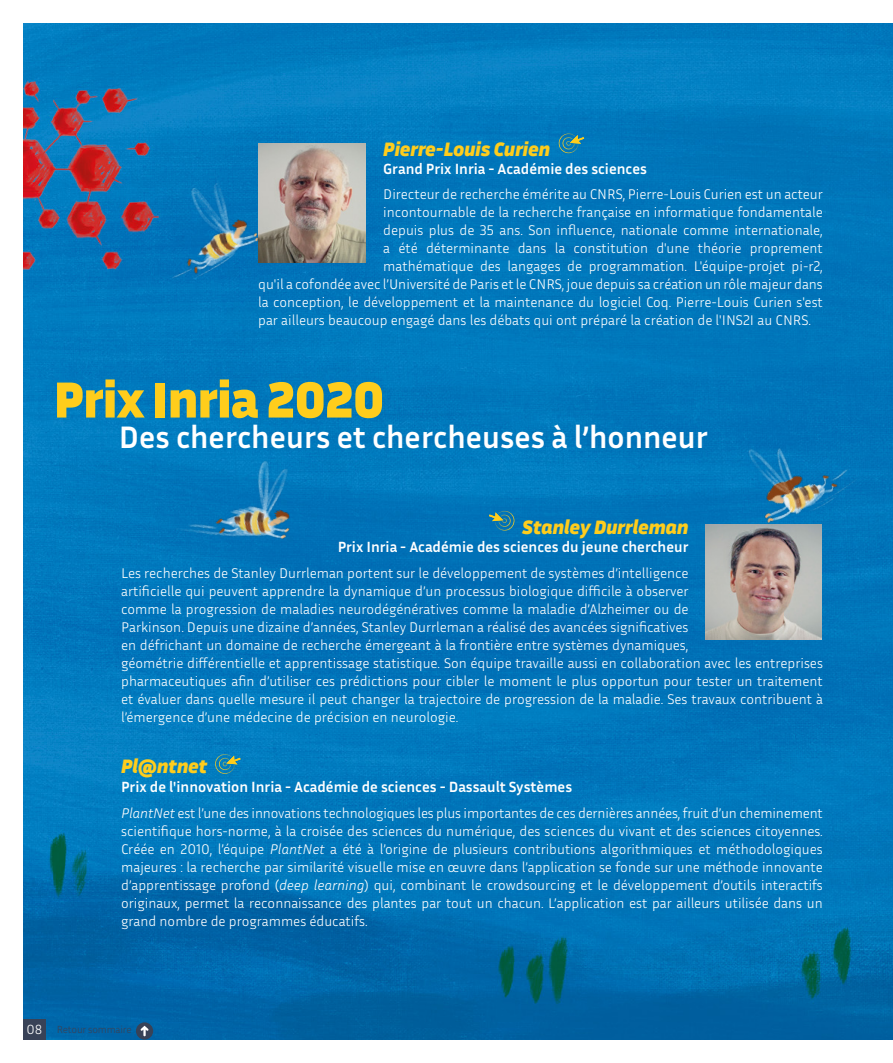
<style>
.page{position:relative;width:893px;height:1063px;background:#fff}
.page>*{position:absolute;margin:0;border:0;box-sizing:border-box;transform-origin:0 0}
.t1{font:800 51.45px "Inria Sans";color:#ffcd1c}
.t2{font:700 31.5px "Inria Sans";color:#fff}
.t3{font:italic 800 19.5px "Inria Sans";letter-spacing:.01em;color:#ffcd1c}
.t4{font:700 15px "Inria Sans";color:#fff}
.t5{font:300 14.25px/18px "Inria Sans";color:#fff;text-align:justify}
.t6{font:300 10.5px "Inria Sans";letter-spacing:-.02em;color:#384257}
.s1{font-style:italic}
.s2{font-size:13.5px;color:#fff}
</style>
<div class="page">
<img style="left:23px;top:23px;width:870px;height:1017px">
<img style="left:258px;top:144px;width:107px;height:118px">
<img style="left:706px;top:524px;width:115px;height:116px">
<div style="left:23px;top:1019px;width:23px;height:21px;background:#384257"></div>
<div style="left:136px;top:1022px;width:17px;height:18px;background:#384257;border-radius:50%"></div>
<svg style="left:141px;top:1026px;width:7px;height:10px"></svg>
<svg style="left:558px;top:133px;width:26px;height:20px"></svg>
<svg style="left:214px;top:753px;width:27px;height:21px"></svg>
<svg style="left:489px;top:510px;width:26px;height:21px"></svg>
<img style="left:171px;top:432px;width:170px;height:148px">
<img style="left:121px;top:153px;width:175px;height:155px">
<img style="left:716px;top:400px;width:177px;height:147px">
<h3 class="t3" style="left:383px;top:137px;width:168px">Pierre-Louis Curien</h3>
<p class="t4" style="left:383px;top:159px;width:265px">Grand Prix Inria - Académie des sciences</p>
<p class="t5" style="left:383px;top:185px;width:441px">Directeur de recherche émérite au CNRS, Pierre-Louis Curien est un acteur</p>
<p class="t5" style="left:383px;top:203px;width:441px">incontournable de la recherche française en informatique fondamentale</p>
<p class="t5" style="left:383px;top:221px;width:441px">depuis plus de 35 ans. Son influence, nationale comme internationale,</p>
<p class="t5" style="left:383px;top:239px;width:441px">a été déterminante dans la constitution d'une théorie proprement</p>
<p class="t5" style="left:383px;top:257px;width:441px">mathématique des langages de programmation. L'équipe-projet pi-r2,</p>
<p class="t5" style="left:258px;top:275px;width:566px">qu'il a cofondée avec l’Université de Paris et le CNRS, joue depuis sa création un rôle majeur dans</p>
<p class="t5" style="left:258px;top:293px;width:566px">la conception, le développement et la maintenance du logiciel Coq. Pierre-Louis Curien s'est</p>
<p class="t5" style="left:258px;top:311px;width:554px">par ailleurs beaucoup engagé dans les débats qui ont préparé la création de l'INS2I au CNRS.</p>
<h1 class="t1" style="left:54px;top:367px;width:331px">Prix Inria 2020</h1>
<h2 class="t2" style="left:119px;top:417px;width:591px">Des chercheurs et chercheuses à l’honneur</h2>
<h3 class="t3" style="left:522px;top:515px;width:168px">Stanley Durrleman</h3>
<p class="t4" style="left:338px;top:538px;width:352px">Prix Inria - Académie des sciences du jeune chercheur</p>
<p class="t5" style="left:121px;top:563px;width:703px;text-align:left">Les recherches de Stanley Durrleman portent sur le développement de systèmes d’intelligence<br>artificielle qui peuvent apprendre la dynamique d’un processus biologique difficile à observer<br>comme la progression de maladies neurodégénératives comme la maladie d’Alzheimer ou de<br>Parkinson. Depuis une dizaine d’années, Stanley Durrleman a réalisé des avancées significatives<br>en défrichant un domaine de recherche émergeant à la frontière entre systèmes dynamiques,<br>géométrie différentielle et apprentissage statistique. Son équipe travaille aussi en collaboration avec les entreprises pharmaceutiques afin d’utiliser ces prédictions pour cibler le moment le plus opportun pour tester un traitement et évaluer dans quelle mesure il peut changer la trajectoire de progression de la maladie. Ses travaux contribuent à l’émergence d’une médecine de précision en neurologie.</p>
<h3 class="t3" style="left:121px;top:754px;width:87px">Pl@ntnet</h3>
<p class="t4" style="left:121px;top:778px;width:452px">Prix de l'innovation Inria - Académie de sciences - Dassault Systèmes</p>
<p class="t5" style="left:121px;top:803px;width:703px"><span class="s1">PlantNet</span> est l’une des innovations technologiques les plus importantes de ces dernières années, fruit d’un cheminement scientifique hors-norme, à la croisée des sciences du numérique, des sciences du vivant et des sciences citoyennes.<br>Créée en 2010, l’équipe <span class="s1">PlantNet</span> a été à l’origine de plusieurs contributions algorithmiques et méthodologiques majeures : la recherche par similarité visuelle mise en œuvre dans l’application se fonde sur une méthode innovante d’apprentissage profond (<span class="s1">deep learning</span>) qui, combinant le crowdsourcing et le développement d’outils interactifs originaux, permet la reconnaissance des plantes par tout un chacun. L’application est par ailleurs utilisée dans un grand nombre de programmes éducatifs.</p>
<p class="t6" style="left:27px;top:1023px;width:107px"><span class="s2">08</span> Retour sommaire</p>
</div>
